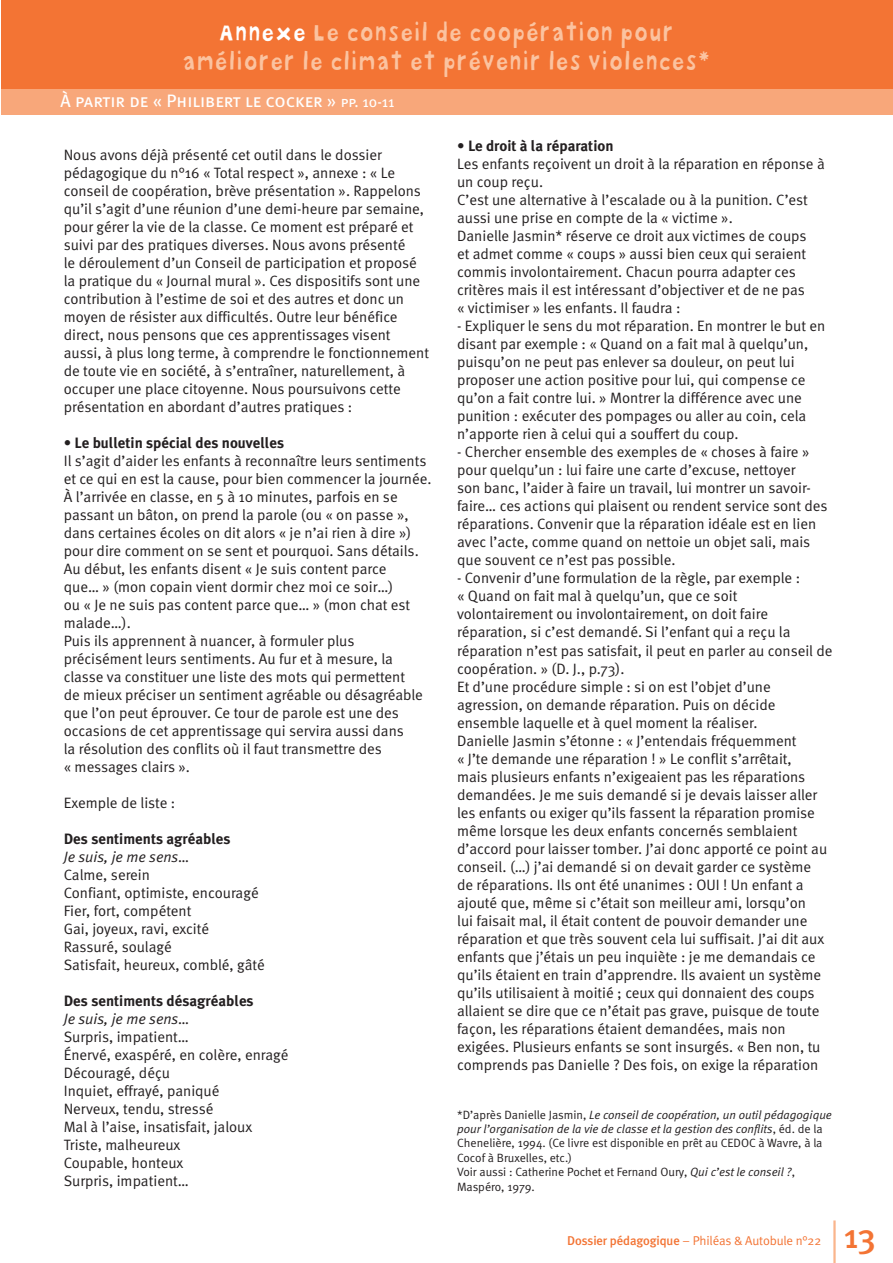
<style>
.page{position:relative;width:893px;height:1263px;background:#fff}
.page>*{position:absolute;margin:0;border:0;box-sizing:border-box;transform-origin:0 0}
.t1{font:500 34.5px "Meta Plus";color:#f37434}
.t2{font:24px/28.8px "Bokka Solid";letter-spacing:-.01em;color:#fbc3a0;text-align:center;scale:.9 1}
.t3{font:18px "Meta Book Caps";color:#fff}
.t4{font:15px/18px "Meta Normal";color:#231f20}
.t5{font:700 15px "Meta Plus";color:#231f20}
.t6{font:italic 15px "Meta Normal";color:#231f20}
.t7{font:12.75px "Meta Normal";letter-spacing:-.01em;color:#f37434}
.t8{font:12px/14.4px "Meta Normal";color:#231f20}
.s1{color:#fff}
.s2{font-size:15px}
.s3{font-style:italic}
.s4{font-family:"Meta Plus";font-weight:500}
</style>
<div class="page">
<hr style="left:833px;top:1220px;width:3px;height:43px;background:#fab58c">
<div style="left:1px;top:0;width:892px;height:89px;background:#f37434"></div>
<div style="left:1px;top:89px;width:892px;height:26px;background:#f8a77a"></div>
<h2 class="t2" style="left:183px;top:18px;width:589px"><span class="s1">Annexe</span> Le conseil de coopération pour améliorer le climat et prévenir les violences*</h2>
<p class="t3" style="left:60px;top:90px;width:336px">À partir de « Philibert le cocker » <span class="s2">pp. 10-11</span></p>
<p class="t4" style="left:64px;top:145px;width:367px">Nous avons déjà présenté cet outil dans le dossier pédagogique du n°16 « Total respect », annexe : « Le conseil de coopération, brève présentation ». Rappelons qu’il s’agit d’une réunion d’une demi-heure par semaine, pour gérer la vie de la classe. Ce moment est préparé et suivi par des pratiques diverses. Nous avons présenté<br>le déroulement d’un Conseil de participation et proposé la pratique du « Journal mural ». Ces dispositifs sont une contribution à l’estime de soi et des autres et donc un moyen de résister aux difficultés. Outre leur bénéfice direct, nous pensons que ces apprentissages visent aussi, à plus long terme, à comprendre le fonctionnement de toute vie en société, à s’entraîner, naturellement, à occuper une place citoyenne. Nous poursuivons cette présentation en abordant d’autres pratiques :</p>
<p class="t5" style="left:64px;top:434px;width:222px">• Le bulletin spécial des nouvelles</p>
<p class="t4" style="left:64px;top:451px;width:369px">Il s’agit d’aider les enfants à reconnaître leurs sentiments et ce qui en est la cause, pour bien commencer la journée.<br>À l’arrivée en classe, en 5 à 10 minutes, parfois en se passant un bâton, on prend la parole (ou « on passe », dans certaines écoles on dit alors « je n’ai rien à dire ») pour dire comment on se sent et pourquoi. Sans détails.<br>Au début, les enfants disent « Je suis content parce<br>que… » (mon copain vient dormir chez moi ce soir…)<br>ou « Je ne suis pas content parce que… » (mon chat est malade…).<br>Puis ils apprennent à nuancer, à formuler plus précisément leurs sentiments. Au fur et à mesure, la classe va constituer une liste des mots qui permettent<br>de mieux préciser un sentiment agréable ou désagréable que l’on peut éprouver. Ce tour de parole est une des occasions de cet apprentissage qui servira aussi dans<br>la résolution des conflits où il faut transmettre des<br>« messages clairs ».</p>
<p class="t4" style="left:64px;top:793px;width:113px">Exemple de liste :</p>
<p class="t5" style="left:64px;top:830px;width:168px">Des sentiments agréables</p>
<p class="t6" style="left:64px;top:848px;width:128px">Je suis, je me sens…</p>
<p class="t4" style="left:64px;top:865px;width:203px">Calme, serein<br>Confiant, optimiste, encouragé<br>Fier, fort, compétent<br>Gai, joyeux, ravi, excité<br>Rassuré, soulagé<br>Satisfait, heureux, comblé, gâté</p>
<p class="t5" style="left:64px;top:992px;width:191px">Des sentiments désagréables</p>
<p class="t6" style="left:64px;top:1010px;width:128px">Je suis, je me sens…</p>
<p class="t4" style="left:64px;top:1027px;width:226px">Surpris, impatient…<br>Énervé, exaspéré, en colère, enragé<br>Découragé, déçu<br>Inquiet, effrayé, paniqué<br>Nerveux, tendu, stressé<br>Mal à l’aise, insatisfait, jaloux<br>Triste, malheureux<br>Coupable, honteux<br>Surpris, impatient…</p>
<p class="t5" style="left:457px;top:138px;width:158px">• Le droit à la réparation</p>
<p class="t4" style="left:457px;top:155px;width:369px">Les enfants reçoivent un droit à la réparation en réponse à un coup reçu.<br>C’est une alternative à l’escalade ou à la punition. C’est aussi une prise en compte de la « victime ».<br>Danielle Jasmin* réserve ce droit aux victimes de coups<br>et admet comme « coups » aussi bien ceux qui seraient commis involontairement. Chacun pourra adapter ces critères mais il est intéressant d’objectiver et de ne pas<br>« victimiser » les enfants. Il faudra :</p>
<p class="t4" style="left:457px;top:317px;width:370px">- Expliquer le sens du mot réparation. En montrer le but en disant par exemple : « Quand on a fait mal à quelqu’un, puisqu’on ne peut pas enlever sa douleur, on peut lui proposer une action positive pour lui, qui compense ce qu’on a fait contre lui. » Montrer la différence avec une punition : exécuter des pompages ou aller au coin, cela n’apporte rien à celui qui a souffert du coup.</p>
<p class="t4" style="left:457px;top:443px;width:372px">- Chercher ensemble des exemples de « choses à faire » pour quelqu’un : lui faire une carte d’excuse, nettoyer<br>son banc, l’aider à faire un travail, lui montrer un savoir&shy;faire… ces actions qui plaisent ou rendent service sont des réparations. Convenir que la réparation idéale est en lien avec l’acte, comme quand on nettoie un objet sali, mais que souvent ce n’est pas possible.</p>
<p class="t4" style="left:457px;top:569px;width:377px">- Convenir d’une formulation de la règle, par exemple :<br>« Quand on fait mal à quelqu’un, que ce soit volontairement ou involontairement, on doit faire réparation, si c’est demandé. Si l’enfant qui a reçu la réparation n’est pas satisfait, il peut en parler au conseil de coopération. » (D. J., p.73).<br>Et d’une procédure simple : si on est l’objet d’une agression, on demande réparation. Puis on décide ensemble laquelle et à quel moment la réaliser.<br>Danielle Jasmin s’étonne : « J’entendais fréquemment<br>« J’te demande une réparation ! » Le conflit s’arrêtait,<br>mais plusieurs enfants n’exigeaient pas les réparations demandées. Je me suis demandé si je devais laisser aller les enfants ou exiger qu’ils fassent la réparation promise même lorsque les deux enfants concernés semblaient d’accord pour laisser tomber. J’ai donc apporté ce point au conseil. (…) j’ai demandé si on devait garder ce système<br>de réparations. Ils ont été unanimes : OUI ! Un enfant a ajouté que, même si c’était son meilleur ami, lorsqu’on<br>lui faisait mal, il était content de pouvoir demander une réparation et que très souvent cela lui suffisait. J’ai dit aux enfants que j’étais un peu inquiète : je me demandais ce qu’ils étaient en train d’apprendre. Ils avaient un système qu’ils utilisaient à moitié ; ceux qui donnaient des coups allaient se dire que ce n’était pas grave, puisque de toute façon, les réparations étaient demandées, mais non exigées. Plusieurs enfants se sont insurgés. « Ben non, tu comprends pas Danielle ? Des fois, on exige la réparation</p>
<p class="t8" style="left:457px;top:1107px;width:376px">*D’après Danielle Jasmin, <span class="s3">Le conseil de coopération, un outil pédagogique pour l’organisation de la vie de classe et la gestion des conflits</span>, éd. de la Chenelière, 1994. (Ce livre est disponible en prêt au CEDOC à Wavre, à la Cocof à Bruxelles, etc.)<br>Voir aussi : Catherine Pochet et Fernand Oury, <span class="s3">Qui c’est le conseil ?</span>, Maspéro, 1979.</p>
<p class="t7" style="left:567px;top:1233px;width:256px"><span class="s4">Dossier pédagogique</span> – Philéas &amp; Autobule n°22</p>
<h1 class="t1" style="left:844px;top:1216px;width:34px">13</h1>
</div>
